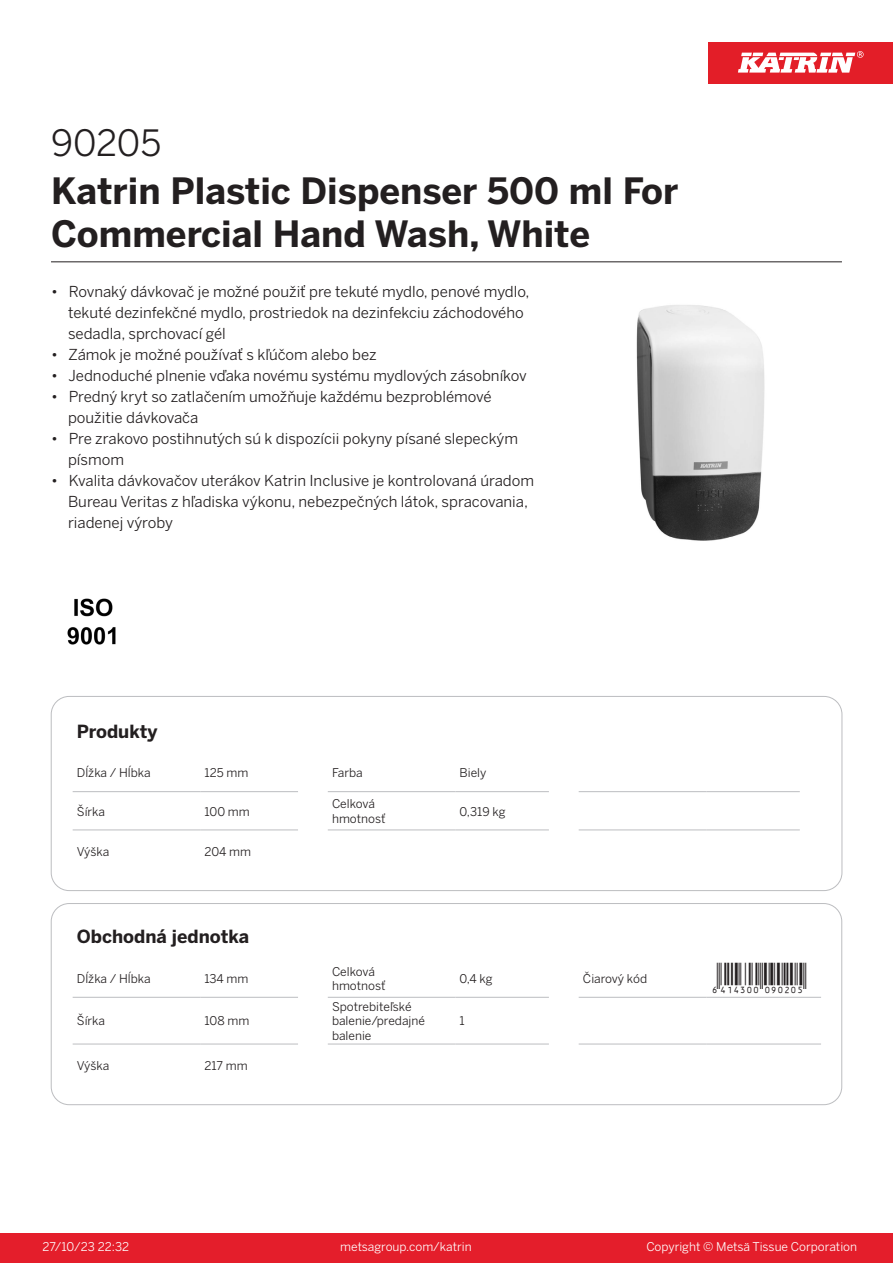
<style>
.page{position:relative;width:893px;height:1263px;background:#fff}
.page>*{position:absolute;margin:0;border:0;box-sizing:border-box;transform-origin:0 0}
.Product_Name{font:700 36px/43.2px "Benton Sans";color:#231f20}
.External_material_co{font:36px "Benton Sans";letter-spacing:-.005em;color:#231f20}
.T_EAN{font:30px "Viisas EAN Matala";color:#231f20}
.T_TableHeader{font:700 18px "Benton Sans";color:#231f20}
.MarketingBullets{font:15px/21px "Benton Sans";color:#231f20}
.T_TableBody{font:12px/14.4px "Benton Sans";color:#231f20}
.t1{font:12px "Benton Sans";color:#fff}
</style>
<div class="page">
<div style="left:0;top:1233px;width:893px;height:30px;background:#e41e2b"></div>
<div style="left:708px;top:43px;width:185px;height:41px;background:#e31e28"></div>
<svg style="left:738px;top:51px;width:126px;height:22px"></svg>
<hr style="left:73px;top:791px;width:127px;height:1px;background:#bcbdc0">
<hr style="left:200px;top:791px;width:98px;height:1px;background:#bcbdc0">
<hr style="left:328px;top:791px;width:127px;height:1px;background:#bcbdc0">
<hr style="left:455px;top:791px;width:94px;height:1px;background:#bcbdc0">
<hr style="left:579px;top:791px;width:127px;height:1px;background:#bcbdc0">
<hr style="left:706px;top:791px;width:94px;height:1px;background:#bcbdc0">
<hr style="left:73px;top:830px;width:127px;height:1px;background:#bcbdc0">
<hr style="left:200px;top:830px;width:98px;height:1px;background:#bcbdc0">
<hr style="left:328px;top:830px;width:127px;height:1px;background:#bcbdc0">
<hr style="left:455px;top:830px;width:94px;height:1px;background:#bcbdc0">
<hr style="left:579px;top:830px;width:127px;height:1px;background:#bcbdc0">
<hr style="left:706px;top:830px;width:94px;height:1px;background:#bcbdc0">
<div style="left:51px;top:696px;width:791px;height:195px;border:1px solid #bcbdc0;border-radius:18px"></div>
<hr style="left:73px;top:997px;width:127px;height:1px;background:#bcbdc0">
<hr style="left:200px;top:997px;width:98px;height:1px;background:#bcbdc0">
<hr style="left:328px;top:997px;width:127px;height:1px;background:#bcbdc0">
<hr style="left:455px;top:997px;width:94px;height:1px;background:#bcbdc0">
<hr style="left:579px;top:997px;width:127px;height:1px;background:#bcbdc0">
<hr style="left:706px;top:997px;width:115px;height:1px;background:#bcbdc0">
<hr style="left:73px;top:1044px;width:127px;height:1px;background:#bcbdc0">
<hr style="left:200px;top:1044px;width:98px;height:1px;background:#bcbdc0">
<hr style="left:328px;top:1044px;width:127px;height:1px;background:#bcbdc0">
<hr style="left:455px;top:1044px;width:94px;height:1px;background:#bcbdc0">
<hr style="left:579px;top:1044px;width:127px;height:1px;background:#bcbdc0">
<hr style="left:706px;top:1044px;width:115px;height:1px;background:#bcbdc0">
<div style="left:51px;top:903px;width:791px;height:202px;border:1px solid #bcbdc0;border-radius:18px"></div>
<img style="left:636px;top:305px;width:129px;height:236px">
<img style="left:67px;top:598px;width:49px;height:47px">
<hr style="left:51px;top:261px;width:791px;height:1px;background:#231f20">
<p class="External_material_co" style="left:51px;top:121px;width:112px">90205</p>
<p class="Product_Name" style="left:51px;top:170px;width:629px">Katrin Plastic Dispenser 500 ml For<br>Commercial Hand Wash, White</p>
<p class="MarketingBullets" style="left:68px;top:281px;width:463px;text-indent:-17px">• Rovnaký dávkovač je možné použiť pre tekuté mydlo, penové mydlo, tekuté dezinfekčné mydlo, prostriedok na dezinfekciu záchodového sedadla, sprchovací gél</p>
<p class="MarketingBullets" style="left:51px;top:344px;width:327px">• Zámok je možné používať s kľúčom alebo bez</p>
<p class="MarketingBullets" style="left:51px;top:365px;width:477px">• Jednoduché plnenie vďaka novému systému mydlových zásobníkov</p>
<p class="MarketingBullets" style="left:68px;top:386px;width:425px;text-indent:-17px">• Predný kryt so zatlačením umožňuje každému bezproblémové použitie dávkovača</p>
<p class="MarketingBullets" style="left:68px;top:428px;width:452px;text-indent:-17px">• Pre zrakovo postihnutých sú k dispozícii pokyny písané slepeckým písmom</p>
<p class="MarketingBullets" style="left:68px;top:470px;width:468px;text-indent:-17px">• Kvalita dávkovačov uterákov Katrin Inclusive je kontrolovaná úradom<br>Bureau Veritas z hľadiska výkonu, nebezpečných látok, spracovania, riadenej výroby</p>
<p class="T_TableHeader" style="left:77px;top:720px;width:82px">Produkty</p>
<p class="T_TableBody" style="left:77px;top:766px;width:75px">Dĺžka / Hĺbka</p>
<p class="T_TableBody" style="left:204px;top:766px;width:45px">125 mm</p>
<p class="T_TableBody" style="left:332px;top:766px;width:32px">Farba</p>
<p class="T_TableBody" style="left:460px;top:766px;width:28px">Biely</p>
<p class="T_TableBody" style="left:77px;top:804px;width:30px">Šírka</p>
<p class="T_TableBody" style="left:204px;top:804px;width:47px">100 mm</p>
<p class="T_TableBody" style="left:332px;top:797px;width:44px">Celková</p>
<p class="T_TableBody" style="left:332px;top:811px;width:55px">hmotnosť</p>
<p class="T_TableBody" style="left:460px;top:804px;width:48px">0,319 kg</p>
<p class="T_TableBody" style="left:77px;top:844px;width:34px">Výška</p>
<p class="T_TableBody" style="left:204px;top:844px;width:48px">204 mm</p>
<p class="T_TableHeader" style="left:77px;top:925px;width:174px">Obchodná jednotka</p>
<p class="T_TableBody" style="left:77px;top:971px;width:75px">Dĺžka / Hĺbka</p>
<p class="T_TableBody" style="left:204px;top:971px;width:46px">134 mm</p>
<p class="T_TableBody" style="left:77px;top:1014px;width:30px">Šírka</p>
<p class="T_TableBody" style="left:204px;top:1014px;width:46px">108 mm</p>
<p class="T_TableBody" style="left:77px;top:1058px;width:34px">Výška</p>
<p class="T_TableBody" style="left:204px;top:1058px;width:45px">217 mm</p>
<p class="T_TableBody" style="left:332px;top:964px;width:44px">Celková</p>
<p class="T_TableBody" style="left:332px;top:978px;width:55px">hmotnosť</p>
<p class="T_TableBody" style="left:332px;top:999px;width:94px">Spotrebiteľské balenie/predajné balenie</p>
<p class="T_TableBody" style="left:460px;top:971px;width:35px">0,4 kg</p>
<p class="T_TableBody" style="left:583px;top:971px;width:66px">Čiarový kód</p>
<p class="T_EAN" style="left:710px;top:963px;width:97px">*6414300090205*</p>
<p class="T_TableBody" style="left:460px;top:1014px;width:7px">1</p>
<p class="t1" style="left:43px;top:1239px;width:88px">27/10/23 22:32</p>
<p class="t1" style="left:340px;top:1239px;width:133px">metsagroup.com/katrin</p>
<p class="t1" style="left:646px;top:1239px;width:212px">Copyright © Metsä Tissue Corporation</p>
</div>
